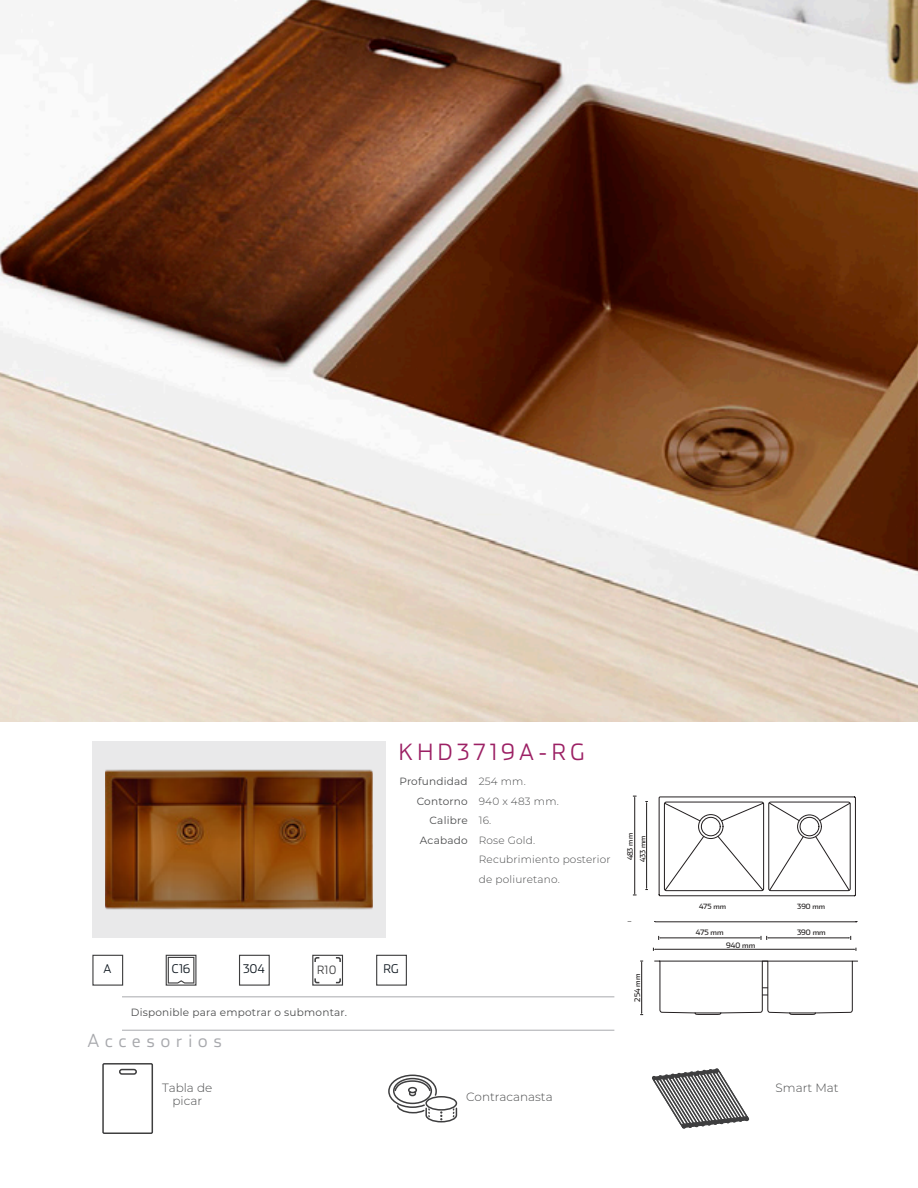
<style>
.page{position:relative;width:918px;height:1188px;background:#fff}
.page>*{position:absolute;margin:0;border:0;box-sizing:border-box;transform-origin:0 0}
.t1{font:300 22.5px "Stainless";letter-spacing:.2em;color:#9c2064}
.t2{font:300 18px "Stainless";letter-spacing:.33em;color:#a8a9ad}
.t3{font:300 12px "Montserrat";color:#4b4c4d}
.t4{font:300 12px "Stainless";letter-spacing:.03em;color:#0e171f}
.t5{font:300 11.55px "Stainless";color:#3e3e3f}
.t6{font:10.5px "Montserrat";letter-spacing:.02em;color:#4b4c4d}
.t7{font:300 10.5px "Montserrat";letter-spacing:.02em;color:#4b4c4d}
.t8{font:7.65px "Stainless";color:#211e1e}
.t9{font:7.5px "Stainless";color:#211e1e}
.t10{font:7.35px/12.5px "Stainless";color:#211e1e}
.t11{font:7.2px "Stainless";color:#211e1e}
</style>
<div class="page">
<hr style="left:122px;top:997px;width:492px;height:1px;background:#a8a9ad">
<svg style="left:659px;top:797px;width:197px;height:99px"></svg>
<div style="left:698px;top:814px;width:25px;height:25px;border:1px solid #231f20;border-radius:50%"></div>
<div style="left:701px;top:817px;width:19px;height:19px;border:1px solid #231f20;border-radius:50%"></div>
<div style="left:797px;top:815px;width:25px;height:23px;border:1px solid #231f20;border-radius:50%"></div>
<div style="left:800px;top:817px;width:19px;height:19px;border:1px solid #231f20;border-radius:50%"></div>
<hr style="left:646px;top:803px;width:1px;height:85px;background:#211e1e">
<hr style="left:634px;top:798px;width:1px;height:95px;background:#211e1e">
<div style="left:769px;top:802px;width:81px;height:89px;border:1px solid #231f20;border-radius:2px"></div>
<div style="left:664px;top:802px;width:100px;height:89px;border:1px solid #231f20;border-radius:2px"></div>
<svg style="left:655px;top:922px;width:202px;height:1px"></svg>
<hr style="left:641px;top:963px;width:1px;height:50px;background:#211e1e">
<hr style="left:655px;top:949px;width:199px;height:1px;background:#211e1e">
<hr style="left:660px;top:938px;width:99px;height:1px;background:#211e1e">
<hr style="left:768px;top:938px;width:81px;height:1px;background:#211e1e">
<svg style="left:759px;top:936px;width:10px;height:4px"></svg>
<svg style="left:654px;top:961px;width:204px;height:54px"></svg>
<svg style="left:388px;top:1074px;width:70px;height:49px"></svg>
<svg style="left:102px;top:1063px;width:51px;height:71px"></svg>
<div style="left:92px;top:742px;width:294px;height:196px;background:#e9e9ea"></div>
<img style="left:105px;top:769px;width:268px;height:141px">
<svg style="left:652px;top:1068px;width:98px;height:61px"></svg>
<svg style="left:92px;top:954px;width:32px;height:32px"></svg>
<svg style="left:165px;top:954px;width:32px;height:32px"></svg>
<svg style="left:239px;top:954px;width:31px;height:32px"></svg>
<svg style="left:376px;top:954px;width:31px;height:32px"></svg>
<svg style="left:312px;top:954px;width:32px;height:32px"></svg>
<hr style="left:122px;top:1030px;width:492px;height:1px;background:#a8a9ad">
<img style="left:0;top:0;width:918px;height:722px">
<p class="t1" style="left:399px;top:738px;width:187px">KHD3719A-RG</p>
<p class="t6" style="left:400px;top:774px;width:70px">Profundidad</p>
<p class="t6" style="left:417px;top:794px;width:52px">Contorno</p>
<p class="t6" style="left:430px;top:813px;width:40px">Calibre</p>
<p class="t6" style="left:420px;top:833px;width:49px">Acabado</p>
<p class="t7" style="left:479px;top:775px;width:49px">254 mm.</p>
<p class="t7" style="left:479px;top:794px;width:82px">940 x 483 mm.</p>
<p class="t7" style="left:479px;top:814px;width:14px">16.</p>
<p class="t7" style="left:479px;top:833px;width:58px">Rose Gold.</p>
<p class="t7" style="left:479px;top:853px;width:133px">Recubrimiento posterior</p>
<p class="t7" style="left:479px;top:872px;width:83px">de poliuretano.</p>
<p class="t10" style="left:624px;top:862px;width:30px;rotate:-90deg">483 mm<br>433 mm</p>
<p class="t4" style="left:103px;top:962px;width:9px">A</p>
<p class="t4" style="left:172px;top:962px;width:20px">C16</p>
<p class="t4" style="left:243px;top:962px;width:23px">304</p>
<p class="t5" style="left:317px;top:963px;width:20px">R10</p>
<p class="t4" style="left:383px;top:962px;width:17px">RG</p>
<p class="t6" style="left:131px;top:1005px;width:218px">Disponible para empotrar o submontar.</p>
<p class="t2" style="left:88px;top:1030px;width:136px">Accesorios</p>
<p class="t3" style="left:162px;top:1079px;width:51px">Tabla de</p>
<p class="t3" style="left:172px;top:1093px;width:31px">picar</p>
<p class="t3" style="left:466px;top:1089px;width:88px">Contracanasta</p>
<p class="t8" style="left:633px;top:1002px;width:29px;rotate:-90deg">254 mm</p>
<p class="t11" style="left:699px;top:902px;width:28px">475 mm</p>
<p class="t11" style="left:797px;top:902px;width:29px">390 mm</p>
<p class="t9" style="left:696px;top:928px;width:29px">475 mm</p>
<p class="t9" style="left:797px;top:928px;width:30px">390 mm</p>
<p class="t9" style="left:726px;top:941px;width:31px">940 mm</p>
<p class="t3" style="left:776px;top:1080px;width:65px">Smart Mat</p>
</div>
